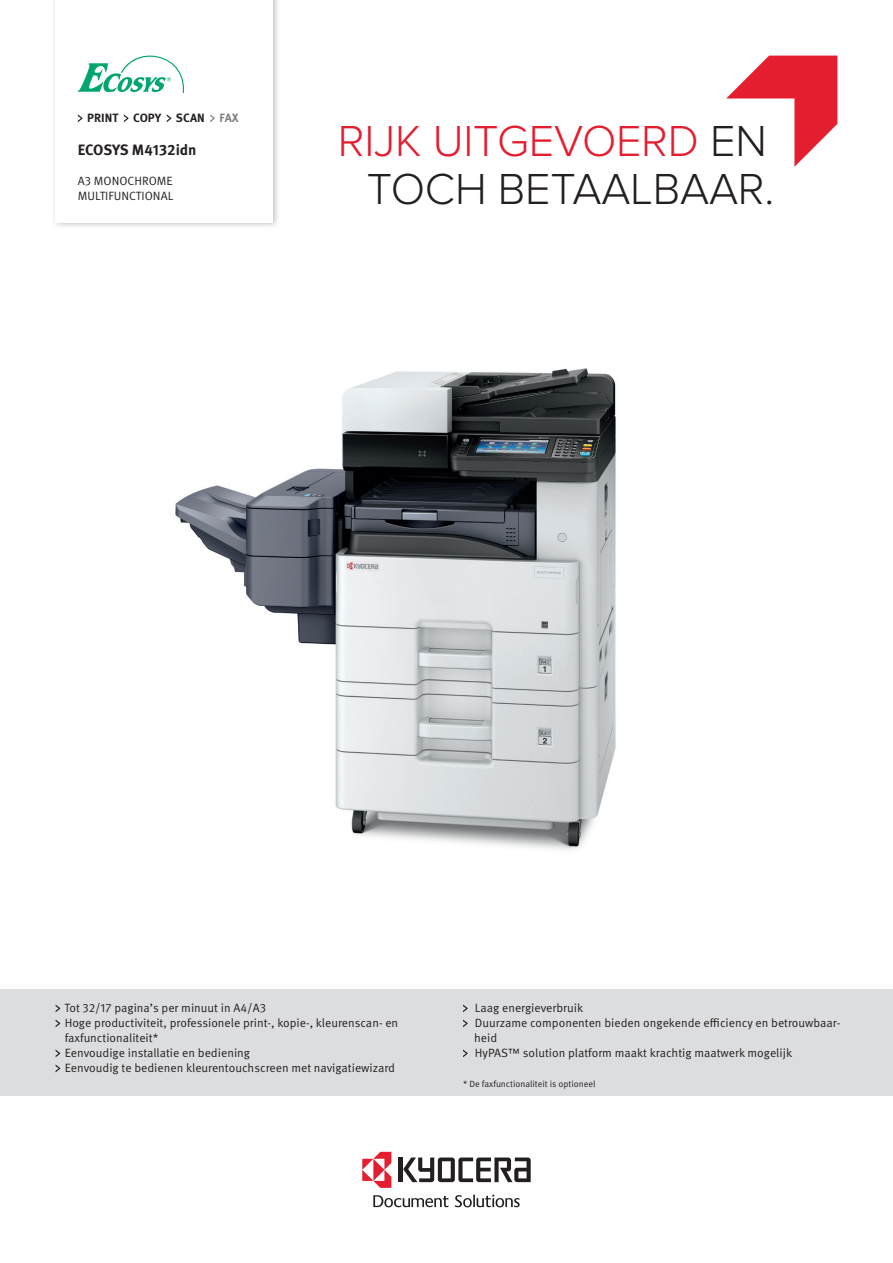
<style>
.page{position:relative;width:893px;height:1263px;background:#fff}
.page>*{position:absolute;margin:0;border:0;box-sizing:border-box;transform-origin:0 0}
.t1{font:300 45px/48px "Proxima Nova";letter-spacing:-.005em;color:#231f20;text-align:right}
.Note1{font:700 15px "Meta Pro";color:#231f20}
.Copy1a{font:12px/15px "Meta Pro Norm";color:#231f20}
.Note3{font:12px "Meta Pro Norm";color:#231f20}
.Note1-2{font:700 12px "Meta Pro";color:#231f20}
.Copy1a-2{font:9px "Meta Pro Norm";color:#231f20}
.s1{color:#808285}
.s2{color:#e41d2f}
</style>
<div class="page">
<img style="left:175px;top:368px;width:441px;height:482px">
<hr style="left:399px;top:1157px;width:4px;height:25px;background:#231f20">
<svg style="left:403px;top:1157px;width:128px;height:25px"></svg>
<svg style="left:362px;top:1152px;width:29px;height:36px"></svg>
<svg style="left:455px;top:1195px;width:65px;height:12px"></svg>
<svg style="left:373px;top:1195px;width:75px;height:12px"></svg>
<div style="left:0;top:990px;width:893px;height:106px;background:#dcdddf"></div>
<div style="left:51px;top:0;width:230px;height:229px;background:#231f20;opacity:.3"></div>
<div style="left:56px;top:0;width:217px;height:223px;background:#fff"></div>
<svg style="left:78px;top:56px;width:106px;height:37px"></svg>
<svg style="left:726px;top:56px;width:111px;height:111px"></svg>
<svg style="left:56px;top:1005px;width:4px;height:7px"></svg>
<svg style="left:56px;top:1020px;width:4px;height:7px"></svg>
<svg style="left:56px;top:1050px;width:4px;height:7px"></svg>
<svg style="left:56px;top:1065px;width:4px;height:7px"></svg>
<svg style="left:463px;top:1004px;width:5px;height:8px"></svg>
<svg style="left:463px;top:1019px;width:5px;height:8px"></svg>
<svg style="left:463px;top:1049px;width:5px;height:8px"></svg>
<svg style="left:78px;top:114px;width:4px;height:8px"></svg>
<svg style="left:124px;top:114px;width:4px;height:8px"></svg>
<svg style="left:167px;top:114px;width:4px;height:8px"></svg>
<svg style="left:210px;top:114px;width:5px;height:8px"></svg>
<p class="Note1-2" style="left:87px;top:109px;width:153px">PRINT COPY SCAN <span class="s1">FAX</span></p>
<p class="Note1" style="left:78px;top:138px;width:120px">ECOSYS M4132idn</p>
<p class="Note3" style="left:78px;top:172px;width:96px">A3 MONOCHROME</p>
<p class="Note3" style="left:78px;top:187px;width:97px">MULTIFUNCTIONAL</p>
<p class="t1" style="left:338px;top:118px;width:438px"><span class="s2">RIJK UITGEVOERD</span> EN<br>TOCH BETAALBAAR.</p>
<p class="Copy1a" style="left:64px;top:1000px;width:203px">Tot 32/17 pagina’s per minuut in A4/A3</p>
<p class="Copy1a" style="left:65px;top:1015px;width:335px">Hoge productiviteit, professionele print-, kopie-, kleurenscan- en faxfunctionaliteit*</p>
<p class="Copy1a" style="left:65px;top:1045px;width:187px">Eenvoudige installatie en bediening</p>
<p class="Copy1a" style="left:65px;top:1060px;width:332px">Eenvoudig te bedienen kleurentouchscreen met navigatiewizard</p>
<p class="Copy1a" style="left:475px;top:1000px;width:110px">Laag energieverbruik</p>
<p class="Copy1a" style="left:474px;top:1015px;width:368px">Duurzame componenten bieden ongekende efficiency en betrouwbaar&shy;heid</p>
<p class="Copy1a" style="left:475px;top:1045px;width:319px">HyPAS™ solution platform maakt krachtig maatwerk mogelijk</p>
<p class="Copy1a-2" style="left:463px;top:1077px;width:134px">* De faxfunctionaliteit is optioneel</p>
</div>
